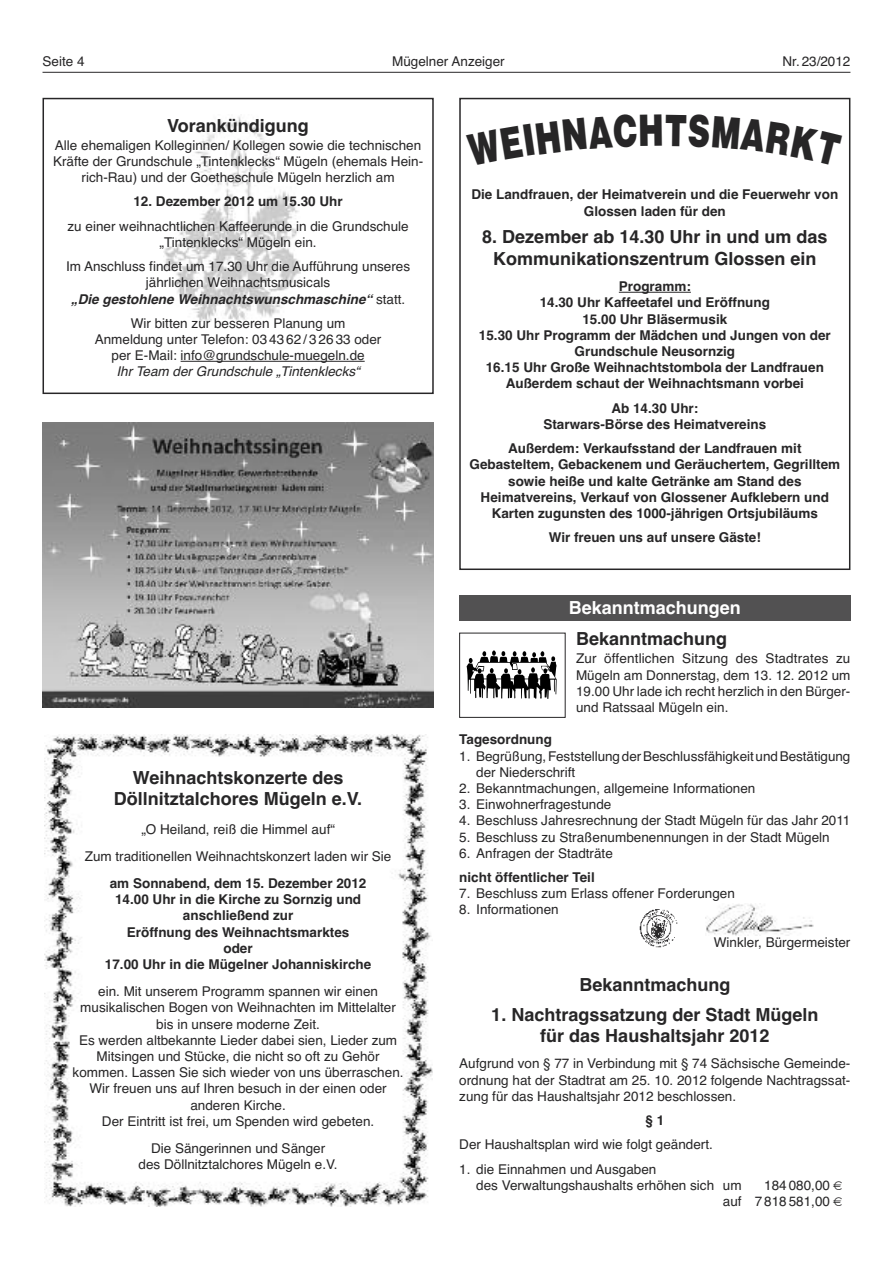
<style>
.page{position:relative;width:893px;height:1263px;background:#fff}
.page>*{position:absolute;margin:0;border:0;box-sizing:border-box;transform-origin:0 0}
.t1{font:700 18px/21.6px "Helvetica";color:#272627;text-align:center}
.t2{font:700 18px "Helvetica";color:#fff}
.t3{font:13.5px/16.2px "Helvetica";color:#272627;text-align:center}
.t4{font:700 13.5px/16.2px "Helvetica";color:#272627;text-align:center}
.t5{font:italic 13.5px "Helvetica";color:#272627}
.s1{font-weight:700;font-style:italic}
</style>
<div class="page">
<img style="left:163px;top:116px;width:137px;height:206px">
<div style="left:43px;top:98px;width:391px;height:296px;border:2px solid #272627"></div>
<hr style="left:43px;top:72px;width:807px;height:1px;background:#272627">
<div style="left:459px;top:595px;width:391px;height:25px;background:#525152"></div>
<svg style="left:467px;top:650px;width:90px;height:49px"></svg>
<div style="left:459px;top:633px;width:107px;height:85px;border:1px solid #272627"></div>
<img style="left:639px;top:909px;width:38px;height:38px">
<img style="left:705px;top:904px;width:109px;height:31px">
<hr style="left:181px;top:361px;width:184px;height:1px;background:#272627">
<img style="left:44px;top:735px;width:388px;height:471px">
<img style="left:43px;top:422px;width:391px;height:285px">
<hr style="left:619px;top:292px;width:72px;height:1px;background:#272627">
<div style="left:459px;top:98px;width:391px;height:472px;border:2px solid #272627"></div>
<p class="t3" style="left:43px;top:53px;width:44px">Seite 4</p>
<p class="t3" style="left:392px;top:53px;width:114px">Mügelner Anzeiger</p>
<p class="t3" style="left:782px;top:53px;width:69px">Nr. 23/2012</p>
<h1 class="t1" style="left:167px;top:114px;width:143px">Vorankündigung</h1>
<p class="t3" style="left:53px;top:137px;width:372px">Alle ehemaligen Kolleginnen/ Kollegen sowie die technischen<br>Kräfte der Grundschule „Tintenklecks“ Mügeln (ehemals Hein&shy;rich-Rau) und der Goetheschule Mügeln herzlich am</p>
<p class="t4" style="left:133px;top:194px;width:211px">12. Dezember 2012 um 15.30 Uhr</p>
<p class="t3" style="left:67px;top:218px;width:343px">zu einer weihnachtlichen Kaffeerunde in die Grundschule „Tintenklecks“ Mügeln ein.</p>
<p class="t3" style="left:66px;top:258px;width:346px">Im Anschluss findet um 17.30 Uhr die Aufführung unseres jährlichen Weihnachtsmusicals<br><span class="s1">„Die gestohlene Weihnachtswunschmaschine“</span> s t a t t .</p>
<p class="t3" style="left:95px;top:315px;width:288px">Wir bitten zur besseren Planung um<br>Anmeldung unter Telefon: 03 43 62 / 3 26 33 oder per E-Mail: info@grundschule-muegeln.de</p>
<p class="t5" style="left:117px;top:364px;width:249px">Ihr Team der Grundschule „Tintenklecks“</p>
<h1 class="t1" style="left:114px;top:766px;width:250px">Weihnachtskonzerte des<br>Döllnitztalchores Mügeln e.V.</h1>
<p class="t3" style="left:85px;top:816px;width:308px;line-height:27px">„O Heiland, reiß die Himmel auf“<br>Zum traditionellen Weihnachtskonzert laden wir Sie</p>
<p class="t4" style="left:105px;top:875px;width:268px">am Sonnabend, dem 15. Dezember 2012<br>14.00 Uhr in die Kirche zu Sornzig und anschließend zur<br>Eröffnung des Weihnachtsmarktes<br>oder<br>17.00 Uhr in die Mügelner Johanniskirche</p>
<p class="t3" style="left:73px;top:983px;width:332px">ein. Mit unserem Programm spannen wir einen musikalischen Bogen von Weihnachten im Mittelalter bis in unsere moderne Zeit.<br>Es werden altbekannte Lieder dabei sien, Lieder zum Mitsingen und Stücke, die nicht so oft zu Gehör kommen. Lassen Sie sich wieder von uns überraschen.<br>Wir freuen uns auf Ihren besuch in der einen oder anderen Kirche.<br>Der Eintritt ist frei, um Spenden wird gebeten.</p>
<p class="t3" style="left:139px;top:1140px;width:201px">Die Sängerinnen und Sänger des Döllnitztalchores Mügeln e.V.</p>
<p class="t4" style="left:471px;top:187px;width:368px">Die Landfrauen, der Heimatverein und die Feuerwehr von<br>Glossen laden für den</p>
<h1 class="t1" style="left:482px;top:226px;width:347px">8. Dezember ab 14.30 Uhr in und um das<br>Kommunikationszentrum Glossen ein</h1>
<p class="t4" style="left:479px;top:278px;width:353px">Programm:<br>14.30 Uhr Kaffeetafel und Eröffnung<br>15.00 Uhr Bläsermusik<br>15.30 Uhr Programm der Mädchen und Jungen von der Grundschule Neusornzig<br>16.15 Uhr Große Weihnachtstombola der Landfrauen Außerdem schaut der Weihnachtsmann vorbei</p>
<p class="t4" style="left:543px;top:400px;width:224px">Ab 14.30 Uhr:<br>Starwars-Börse des Heimatvereins</p>
<p class="t4" style="left:469px;top:440px;width:372px">Außerdem: Verkaufsstand der Landfrauen mit Gebasteltem, Gebackenem und Geräuchertem, Gegrilltem sowie heiße und kalte Getränke am Stand des Heimatvereins, Verkauf von Glossener Aufklebern und Karten zugunsten des 1000-jährigen Ortsjubiläums</p>
<p class="t4" style="left:549px;top:530px;width:214px">Wir freuen uns auf unsere Gäste!</p>
<h1 class="t2" style="left:569px;top:598px;width:174px">Bekanntmachungen</h1>
<h1 class="t1" style="left:576px;top:628px;width:153px">Bekanntmachung</h1>
<p class="t3" style="left:576px;top:651px;width:276px;text-align:justify">Zur öffentlichen Sitzung des Stadtrates zu Mügeln am Donnerstag, dem 13. 12. 2012 um 19.00 Uhr lade ich recht herzlich in den Bürger&shy;und Ratssaal Mügeln ein.</p>
<p class="t4" style="left:459px;top:732px;width:94px">Tagesordnung</p>
<p class="t3" style="left:476px;top:748px;width:376px;text-align:left;text-indent:-17px">1. Begrüßung,FeststellungderBeschlussfähigkeitundBestätigung der Niederschrift</p>
<p class="t3" style="left:459px;top:780px;width:298px">2. Bekanntmachungen, allgemeine Informationen</p>
<p class="t3" style="left:459px;top:796px;width:154px">3. Einwohnerfragestunde</p>
<p class="t3" style="left:459px;top:813px;width:393px">4. Beschluss Jahresrechnung der Stadt Mügeln für das Jahr 2011</p>
<p class="t3" style="left:459px;top:829px;width:372px">5. Beschluss zu Straßenumbenennungen in der Stadt Mügeln</p>
<p class="t3" style="left:459px;top:845px;width:155px">6. Anfragen der Stadträte</p>
<p class="t4" style="left:459px;top:869px;width:137px">nicht öffentlicher Teil</p>
<p class="t3" style="left:459px;top:885px;width:277px">7. Beschluss zum Erlass offener Forderungen</p>
<p class="t3" style="left:459px;top:902px;width:101px">8. Informationen</p>
<p class="t3" style="left:714px;top:934px;width:138px">Winkler, Bürgermeister</p>
<h1 class="t1" style="left:579px;top:974px;width:153px">Bekanntmachung</h1>
<h1 class="t1" style="left:491px;top:1003px;width:329px">1. Nachtragssatzung der Stadt Mügeln für das Haushaltsjahr 2012</h1>
<p class="t3" style="left:459px;top:1056px;width:393px;text-align:justify">Aufgrund von § 77 in Verbindung mit § 74 Sächsische Gemeinde&shy;ordnung hat der Stadtrat am 25. 10. 2012 folgende Nachtragssat&shy;zung für das Haushaltsjahr 2012 beschlossen.</p>
<p class="t4" style="left:645px;top:1112px;width:20px">§ 1</p>
<p class="t3" style="left:459px;top:1137px;width:255px">Der Haushaltsplan wird wie folgt geändert.</p>
<p class="t3" style="left:476px;top:1161px;width:267px;text-align:left;text-indent:-17px">1. die Einnahmen und Ausgaben<br>des Verwaltungshaushalts erhöhen sich um</p>
<p class="t3" style="left:723px;top:1177px;width:122px;text-align:right">184 080,00 €<br>auf 7 818 581,00 €</p>
</div>
